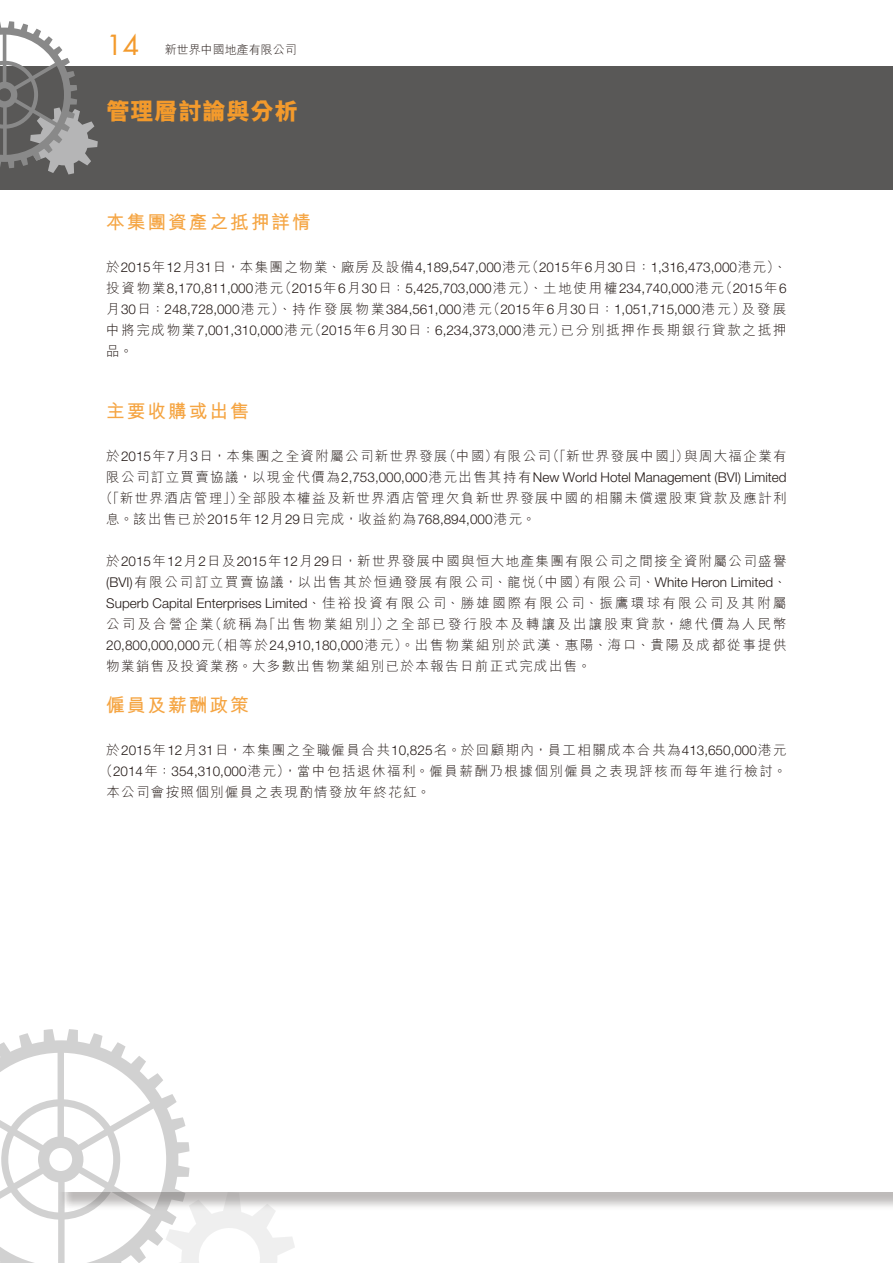
<style>
.page{position:relative;width:893px;height:1263px;background:#fff}
.page>*{position:absolute;margin:0;border:0;box-sizing:border-box;transform-origin:0 0}
.t1{font:27px "Futura Std";color:#f39a2c}
.t2{font:800 24px "M Hei HK";color:#f39a2c}
.t3{font:700 18.75px "M Hei HK";letter-spacing:.1em;color:#f5a543}
.t4{font:300 13.5px/21px "M Hei HK";letter-spacing:.1em;color:#231916}
.t5{font:300 13.5px/21px "Helvetica Neue LT Std";color:#231916;text-align:justify}
.t6{font:300 12px "M Hei HK";color:#231916}
.s1{font-family:"M Hei HK"}
.s2{font-family:"Helvetica Neue LT Std"}
</style>
<div class="page">
<div style="left:0;top:66px;width:893px;height:123px;background:#595857"></div>
<svg style="left:0;top:21px;width:98px;height:153px"></svg>
<svg style="left:0;top:1029px;width:295px;height:234px"></svg>
<h1 class="t1" style="left:106px;top:28px;width:35px">14</h1>
<p class="t6" style="left:165px;top:43px;width:133px">新世界中國地產有限公司</p>
<h2 class="t2" style="left:106px;top:99px;width:193px">管理層討論與分析</h2>
<h3 class="t3" style="left:106px;top:209px;width:206px">本集團資產之抵押詳情</h3>
<p class="t5" style="left:106px;top:256px;width:682px"><span class="s1">於</span>2015<span class="s1">年</span>12<span class="s1">月</span>31<span class="s1">日，本集團之物業、廠房及設備</span>4,189,547,000<span class="s1">港元（</span>2015<span class="s1">年</span>6<span class="s1">月</span>30<span class="s1">日：</span>1,316,473,000<span class="s1">港元）、投資物業</span>8,170,811,000<span class="s1">港元（</span>2015<span class="s1">年</span>6<span class="s1">月</span>30<span class="s1">日：</span>5,425,703,000<span class="s1">港元）、土地使用權</span>234,740,000<span class="s1">港元（</span>2015<span class="s1">年</span>6<span class="s1">月</span>30<span class="s1">日：</span>248,728,000<span class="s1">港元）、持作發展物業</span>384,561,000<span class="s1">港元（</span>2015<span class="s1">年</span>6<span class="s1">月</span>30<span class="s1">日：</span>1,051,715,000<span class="s1">港元）及發展中將完成物業</span>7,001,310,000<span class="s1">港元（</span>2015<span class="s1">年</span>6<span class="s1">月</span>30<span class="s1">日：</span>6,234,373,000<span class="s1">港元）已分別抵押作長期銀行貸款之抵押</span></p>
<p class="t4" style="left:106px;top:340px;width:28px">品。</p>
<h3 class="t3" style="left:106px;top:398px;width:144px">主要收購或出售</h3>
<p class="t4" style="left:106px;top:445px;width:682px">於<span class="s2">2015</span>年<span class="s2">7</span>月<span class="s2">3</span>日，本集團之全資附屬公司新世界發展（中國）有限公司（「新世界發展中國」）與周大福企業有</p>
<p class="t5" style="left:106px;top:466px;width:682px"><span class="s1">限公司訂立買賣協議，以現金代價為</span>2,753,000,000<span class="s1">港元出售其持有</span>New World Hotel Management (BVI) Limited</p>
<p class="t4" style="left:106px;top:487px;width:682px;text-indent:-7px">（「新世界酒店管理」）全部股本權益及新世界酒店管理欠負新世界發展中國的相關未償還股東貸款及應計利息。該出售已於<span class="s2">2015</span>年<span class="s2">12</span>月<span class="s2">29</span>日完成，收益約為<span class="s2">768,894,000</span>港元。</p>
<p class="t4" style="left:106px;top:550px;width:682px">於<span class="s2">2015</span>年<span class="s2">12</span>月<span class="s2">2</span>日及<span class="s2">2015</span>年<span class="s2">12</span>月<span class="s2">29</span>日，新世界發展中國與恒大地產集團有限公司之間接全資附屬公司盛譽<span class="s2">(BVI)</span>有限公司訂立買賣協議，以出售其於恒通發展有限公司、龍悅（中國）有限公司、<span class="s2">White Heron Limited</span>、</p>
<p class="t5" style="left:106px;top:592px;width:682px">Superb Capital Enterprises Limited<span class="s1">、佳裕投資有限公司、勝雄國際有限公司、振鷹環球有限公司及其附屬</span></p>
<p class="t4" style="left:106px;top:613px;width:682px;text-align:justify">公司及合營企業（統稱為「出售物業組別」）之全部已發行股本及轉讓及出讓股東貸款，總代價為人民幣<span class="s2">20,800,000,000</span>元（相等於<span class="s2">24,910,180,000</span>港元）。出售物業組別於武漢、惠陽、海口、貴陽及成都從事提供物業銷售及投資業務。大多數出售物業組別已於本報告日前正式完成出售。</p>
<h3 class="t3" style="left:106px;top:692px;width:144px">僱員及薪酬政策</h3>
<p class="t4" style="left:106px;top:739px;width:682px">於<span class="s2">2015</span>年<span class="s2">12</span>月<span class="s2">31</span>日，本集團之全職僱員合共<span class="s2">10,825</span>名。於回顧期內，員工相關成本合共為<span class="s2">413,650,000</span>港元</p>
<p class="t4" style="left:100px;top:760px;width:688px">（<span class="s2">2014</span>年：<span class="s2">354,310,000</span>港元），當中包括退休福利。僱員薪酬乃根據個別僱員之表現評核而每年進行檢討。</p>
<p class="t4" style="left:106px;top:781px;width:326px">本公司會按照個別僱員之表現酌情發放年終花紅。</p>
</div>
